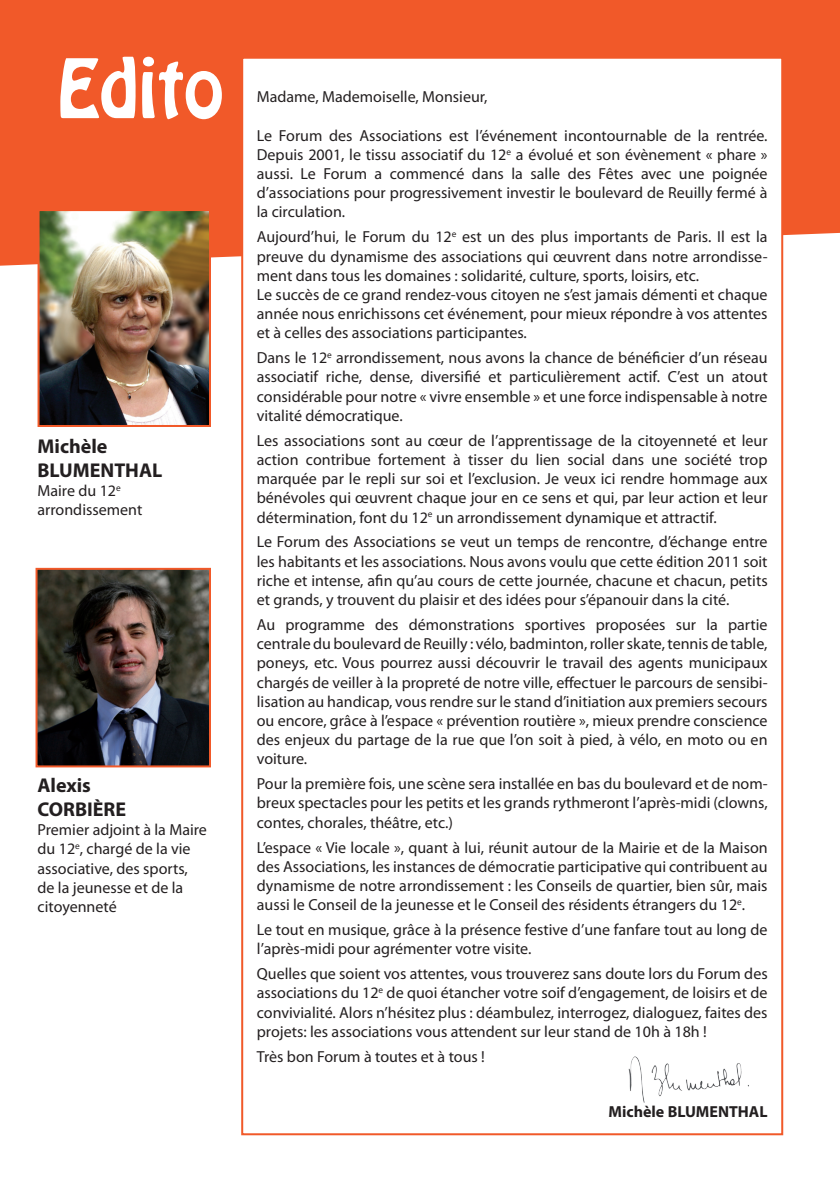
<style>
.page{position:relative;width:840px;height:1191px;background:#fff}
.page>*{position:absolute;margin:0;border:0;box-sizing:border-box;transform-origin:0 0}
.t1{font:72px "Hobo Std";color:#fff}
.t2{font:700 20px/24px "Myriad Pro";color:#231f20}
.t3{font:16px/19.2px "Myriad Pro";color:#231f20;text-align:justify}
.t4{font:700 16px "Myriad Pro";color:#231f20}
</style>
<div class="page">
<div style="left:0;top:0;width:839px;height:266px;background:#f15929"></div>
<div style="left:241px;top:57px;width:541px;height:1078px;background:#fff;border:2px solid #f15929"></div>
<img style="left:41px;top:212px;width:167px;height:212px">
<div style="left:38px;top:209px;width:173px;height:218px;border:2px solid #f15929"></div>
<img style="left:38px;top:571px;width:170px;height:193px">
<div style="left:35px;top:568px;width:176px;height:199px;border:2px solid #f15929"></div>
<img style="left:628px;top:1056px;width:121px;height:47px">
<p class="t1" style="left:57px;top:39px;width:168px">Edito</p>
<p class="t2" style="left:37px;top:433px;width:126px">Michèle<br>BLUMENTHAL</p>
<p class="t3" style="left:37px;top:481px;width:85px">Maire du 12<sup>e</sup></p>
<p class="t3" style="left:37px;top:500px;width:106px">arrondissement</p>
<p class="t2" style="left:37px;top:772px;width:90px">Alexis<br>CORBIÈRE</p>
<p class="t3" style="left:37px;top:820px;width:171px">Premier adjoint à la Maire</p>
<p class="t3" style="left:37px;top:839px;width:154px;text-align:left">du 12<sup>e</sup>, chargé de la vie associative, des sports, de la jeunesse et de la citoyenneté</p>
<p class="t3" style="left:257px;top:87px;width:232px">Madame, Mademoiselle, Monsieur,</p>
<p class="t3" style="left:257px;top:125px;width:512px">Le Forum des Associations est l’événement incontournable de la rentrée.<br>Depuis 2001, le tissu associatif du 12<sup>e</sup> a évolué et son évènement « phare » aussi. Le Forum a commencé dans la salle des Fêtes avec une poignée d’associations pour progressivement investir le boulevard de Reuilly fermé à la circulation.</p>
<p class="t3" style="left:257px;top:227px;width:512px">Aujourd’hui, le Forum du 12<sup>e</sup> est un des plus importants de Paris. Il est la preuve du dynamisme des associations qui œuvrent dans notre arrondisse&shy;ment dans tous les domaines : solidarité, culture, sports, loisirs, etc.</p>
<p class="t3" style="left:257px;top:285px;width:512px">Le succès de ce grand rendez-vous citoyen ne s’est jamais démenti et chaque année nous enrichissons cet événement, pour mieux répondre à vos attentes et à celles des associations participantes.</p>
<p class="t3" style="left:257px;top:348px;width:512px">Dans le 12<sup>e</sup> arrondissement, nous avons la chance de bénéficier d’un réseau associatif riche, dense, diversifié et particulièrement actif. C’est un atout considérable pour notre « vivre ensemble » et une force indispensable à notre vitalité démocratique.</p>
<p class="t3" style="left:257px;top:430px;width:512px">Les associations sont au cœur de l’apprentissage de la citoyenneté et leur action contribue fortement à tisser du lien social dans une société trop marquée par le repli sur soi et l’exclusion. Je veux ici rendre hommage aux bénévoles qui œuvrent chaque jour en ce sens et qui, par leur action et leur détermination, font du 12<sup>e</sup> un arrondissement dynamique et attractif.</p>
<p class="t3" style="left:257px;top:532px;width:512px">Le Forum des Associations se veut un temps de rencontre, d’échange entre les habitants et les associations. Nous avons voulu que cette édition 2011 soit riche et intense, afin qu’au cours de cette journée, chacune et chacun, petits et grands, y trouvent du plaisir et des idées pour s’épanouir dans la cité.</p>
<p class="t3" style="left:257px;top:615px;width:512px">Au programme des démonstrations sportives proposées sur la partie centrale du boulevard de Reuilly : vélo, badminton, roller skate, tennis de table, poneys, etc. Vous pourrez aussi découvrir le travail des agents municipaux chargés de veiller à la propreté de notre ville, effectuer le parcours de sensibi&shy;lisation au handicap, vous rendre sur le stand d’initiation aux premiers secours ou encore, grâce à l’espace « prévention routière », mieux prendre conscience des enjeux du partage de la rue que l’on soit à pied, à vélo, en moto ou en voiture.</p>
<p class="t3" style="left:257px;top:774px;width:512px">Pour la première fois, une scène sera installée en bas du boulevard et de nom&shy;breux spectacles pour les petits et les grands rythmeront l’après-midi (clowns, contes, chorales, théâtre, etc.)</p>
<p class="t3" style="left:257px;top:837px;width:512px">L’espace « Vie locale », quant à lui, réunit autour de la Mairie et de la Maison des Associations, les instances de démocratie participative qui contribuent au dynamisme de notre arrondissement : les Conseils de quartier, bien sûr, mais aussi le Conseil de la jeunesse et le Conseil des résidents étrangers du 12<sup>e</sup>.</p>
<p class="t3" style="left:257px;top:920px;width:512px">Le tout en musique, grâce à la présence festive d’une fanfare tout au long de l’après-midi pour agrémenter votre visite.</p>
<p class="t3" style="left:257px;top:964px;width:512px">Quelles que soient vos attentes, vous trouverez sans doute lors du Forum des associations du 12<sup>e</sup> de quoi étancher votre soif d’engagement, de loisirs et de convivialité. Alors n’hésitez plus : déambulez, interrogez, dialoguez, faites des projets: les associations vous attendent sur leur stand de 10h à 18h !</p>
<p class="t3" style="left:257px;top:1046px;width:229px">Très bon Forum à toutes et à tous !</p>
<p class="t4" style="left:608px;top:1101px;width:160px">Michèle BLUMENTHAL</p>
</div>
